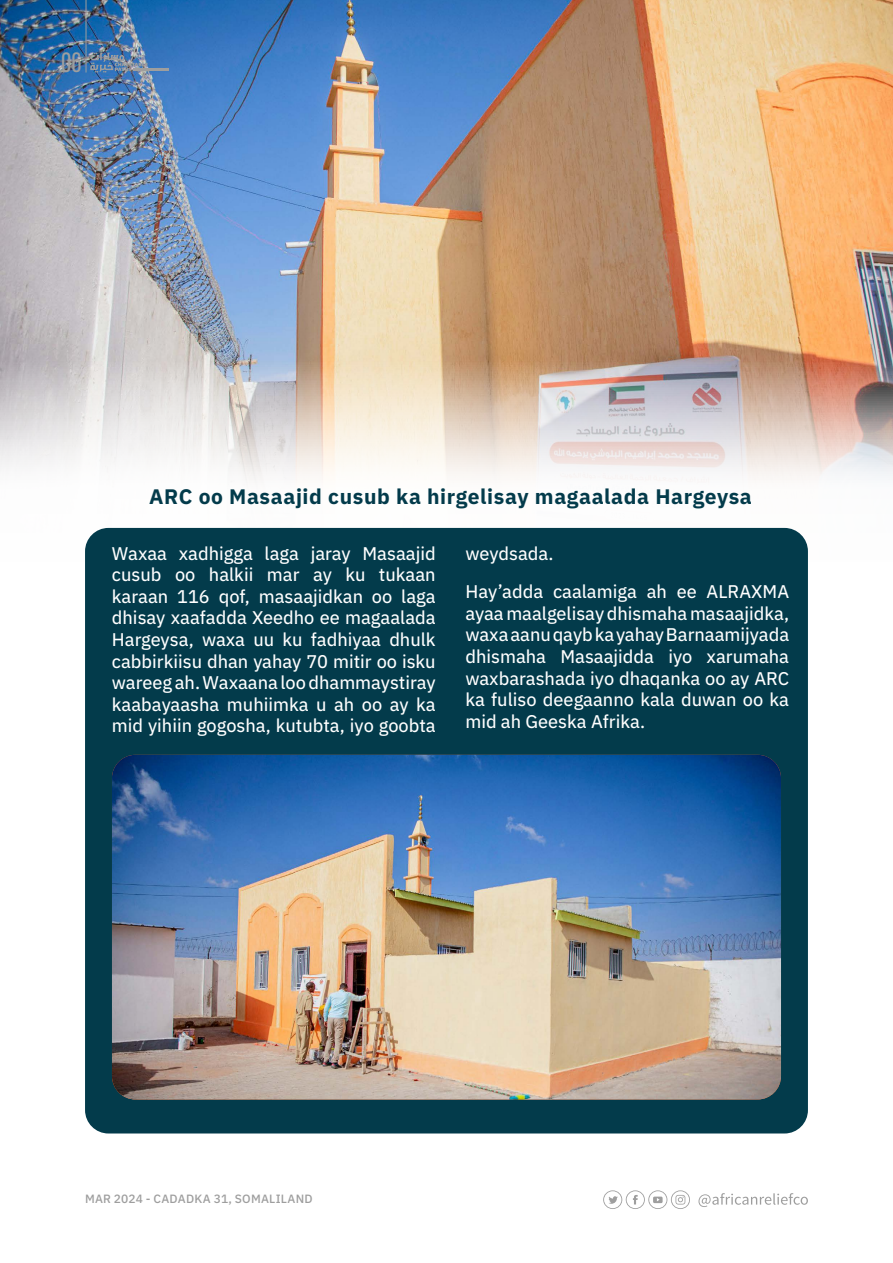
<style>
.page{position:relative;width:893px;height:1263px;background:#fff}
.page>*{position:absolute;margin:0;border:0;box-sizing:border-box;transform-origin:0 0}
.t1{font:30px "Acumin Variable Concept";color:#9e9e9e}
.t2{font:700 21px "IBM Plex Sans Arabic";letter-spacing:.03em;color:#033b4b}
.t3{font:18.3px/21.6px "IBM Plex Sans Arabic Text";color:#fff}
.t4{font:500 12px "IBM Plex Sans Arabic";letter-spacing:.02em;color:#9e9e9e}
</style>
<div class="page">
<img style="left:0;top:0;width:893px;height:354px">
<svg style="left:0;top:354px;width:893px;height:193px"></svg>
<svg style="left:698px;top:1193px;width:110px;height:14px"></svg>
<svg style="left:603px;top:1190px;width:87px;height:19px"></svg>
<hr style="left:86px;top:0;width:1px;height:73px;background:#9e9e9e">
<svg style="left:90px;top:53px;width:58px;height:20px"></svg>
<hr style="left:133px;top:68px;width:36px;height:3px;background:#9e9e9e">
<div style="left:85px;top:528px;width:723px;height:605px;background:#033b4b;border-radius:23px"></div>
<img style="left:112px;top:755px;width:669px;height:344px">
<h1 class="t1" style="left:61px;top:41px;width:22px">06</h1>
<p class="t2" style="left:149px;top:485px;width:604px">ARC oo Masaajid cusub ka hirgelisay magaalada Hargeysa</p>
<p class="t3" style="left:362px;top:543px;width:75px">Masaajid</p>
<p class="t3" style="left:465px;top:542px;width:90px">weydsada.</p>
<p class="t3" style="left:179px;top:543px;width:76px">xadhigga</p>
<p class="t3" style="left:311px;top:543px;width:42px">jaray</p>
<p class="t3" style="left:265px;top:543px;width:36px">laga</p>
<p class="t3" style="left:112px;top:543px;width:57px">Waxaa</p>
<p class="t3" style="left:112px;top:564px;width:51px">cusub</p>
<p class="t3" style="left:175px;top:564px;width:22px">oo</p>
<p class="t3" style="left:209px;top:564px;width:46px">halkii</p>
<p class="t3" style="left:267px;top:564px;width:34px">mar</p>
<p class="t3" style="left:313px;top:564px;width:20px">ay</p>
<p class="t3" style="left:345px;top:564px;width:22px">ku</p>
<p class="t3" style="left:379px;top:564px;width:58px">tukaan</p>
<p class="t3" style="left:259px;top:586px;width:106px">masaajidkan</p>
<p class="t3" style="left:112px;top:586px;width:58px">karaan</p>
<p class="t3" style="left:112px;top:607px;width:325px">dhisay xaafadda Xeedho ee magaalada</p>
<p class="t3" style="left:389px;top:629px;width:48px">dhulk</p>
<p class="t3" style="left:219px;top:586px;width:33px">qof,</p>
<p class="t3" style="left:401px;top:586px;width:36px">laga</p>
<p class="t3" style="left:177px;top:586px;width:34px">116</p>
<p class="t3" style="left:372px;top:586px;width:22px">oo</p>
<p class="t3" style="left:311px;top:629px;width:72px">fadhiyaa</p>
<p class="t3" style="left:283px;top:629px;width:22px">ku</p>
<p class="t3" style="left:112px;top:629px;width:325px">Hargeysa,<br>cabbirkiisu dhan yahay 70 mitir oo isku wareegah.Waxaanaloodhammaystiray kaabayaasha muhiimka u ah oo ay ka mid yihiin gogosha, kutubta, iyo goobta</p>
<p class="t3" style="left:202px;top:629px;width:45px">waxa</p>
<p class="t3" style="left:253px;top:629px;width:22px">uu</p>
<p class="t3" style="left:465px;top:581px;width:79px">Hay’adda</p>
<p class="t3" style="left:465px;top:603px;width:325px">ayaamaalgelisaydhismahamasaajidka,</p>
<p class="t3" style="left:465px;top:624px;width:325px">waxaaanuqaybkayahayBarnaamijyada</p>
<p class="t3" style="left:707px;top:646px;width:84px">xarumaha</p>
<p class="t3" style="left:553px;top:581px;width:85px">caalamiga</p>
<p class="t3" style="left:647px;top:581px;width:22px">ah</p>
<p class="t3" style="left:707px;top:581px;width:84px">ALRAXMA</p>
<p class="t3" style="left:677px;top:581px;width:22px">ee</p>
<p class="t3" style="left:465px;top:646px;width:325px">dhismaha<br>waxbarashada iyo dhaqanka oo ay ARC ka fuliso deegaanno kala duwan oo ka mid ah Geeska Afrika.</p>
<p class="t3" style="left:560px;top:646px;width:95px">Masaajidda</p>
<p class="t3" style="left:668px;top:646px;width:25px">iyo</p>
<p class="t4" style="left:85px;top:1192px;width:229px">MAR 2024 - CADADKA 31, SOMALILAND</p>
</div>
